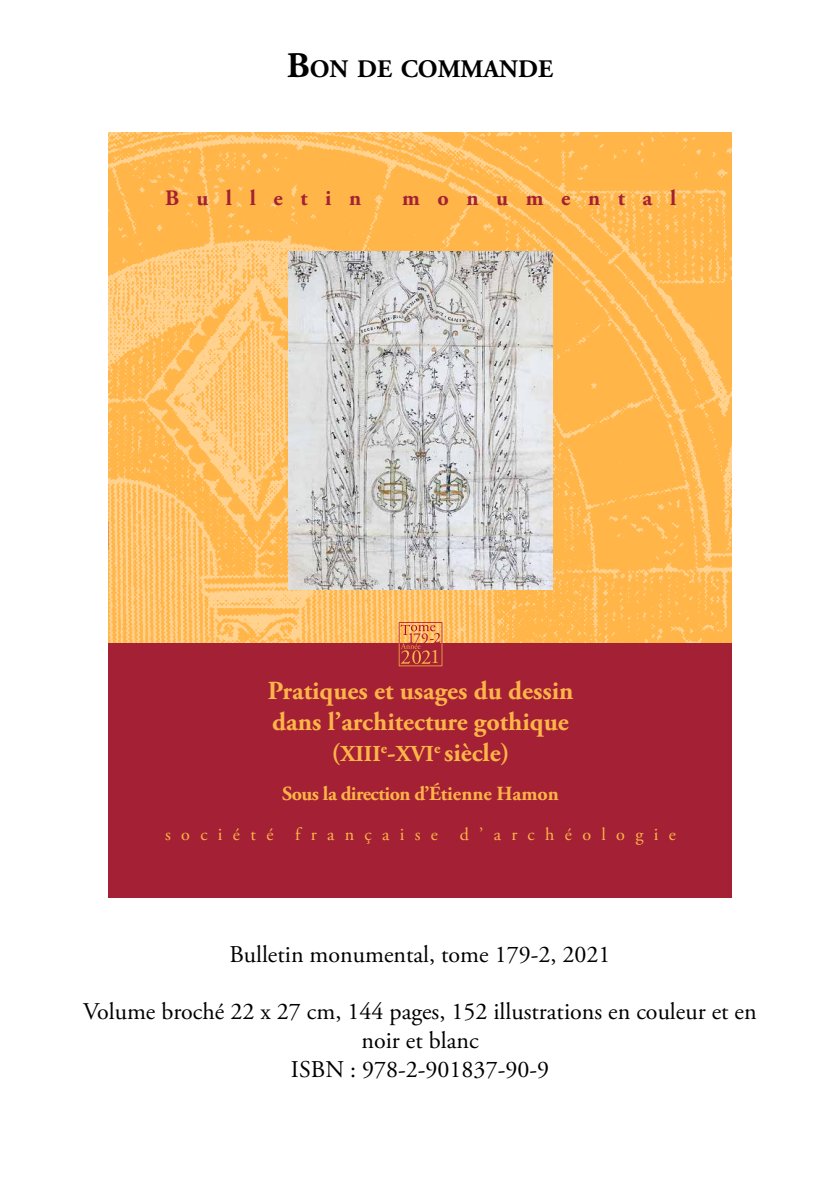
<style>
.page{position:relative;width:840px;height:1191px;background:#fff}
.page>*{position:absolute;margin:0;border:0;box-sizing:border-box;transform-origin:0 0}
.t1{font:700 26px/31.2px "Adobe Garamond Pro";color:#ffb548;text-align:center}
.t2{font:700 25.2px "Adobe Garamond Pro";color:#000}
.t3{font:24px/28.8px "Adobe Garamond Pro";color:#000;text-align:center}
.t4{font:700 22px "Adobe Garamond Pro";letter-spacing:.8em;color:#a32035}
.t5{font:20.6px "Adobe Garamond Pro";color:#fbbc46}
.t6{font:700 20px "Adobe Garamond Pro";letter-spacing:-.025em;color:#ffb548}
.t7{font:18px "Adobe Garamond Pro";letter-spacing:.575em;color:#ffb548}
.t8{font:15px "Adobe Garamond";color:#a90a2e}
.s1{font-size:36px}
.s2{font-size:22.8px}
</style>
<div class="page">
<img style="left:108px;top:132px;width:623px;height:511px">
<div style="left:108px;top:643px;width:623px;height:254px;background:#a32035"></div>
<svg style="left:398px;top:622px;width:44px;height:44px"></svg>
<img style="left:289px;top:252px;width:263px;height:338px">
<p class="t2" style="left:287px;top:54px;width:267px"><span class="s1">B</span>ON DE COMMANDE</p>
<p class="t4" style="left:165px;top:185px;width:197px">Bulletin</p>
<p class="t4" style="left:402px;top:185px;width:275px">monumental</p>
<p class="t8" style="left:413px;top:630px;width:17px">79</p>
<p class="t5" style="left:430px;top:644px;width:12px">1</p>
<p class="t1" style="left:267px;top:675px;width:307px">Pratiques et usages du dessin dans l’architecture gothique (<span class="s2">XIII</span><sup>e</sup>-<span class="s2">XVI</span><sup>e</sup> siècle)</p>
<p class="t6" style="left:282px;top:781px;width:278px">Sous la direction d’Étienne Hamon</p>
<p class="t7" style="left:165px;top:824px;width:512px">société française d’archéologie</p>
<p class="t3" style="left:229px;top:940px;width:382px">Bulletin monumental, tome 179-2, 2021</p>
<p class="t3" style="left:83px;top:998px;width:674px">Volume broché 22 x 27 cm, 144 pages, 152 illustrations en couleur et en noir et blanc<br>ISBN : 978-2-901837-90-9</p>
</div>
